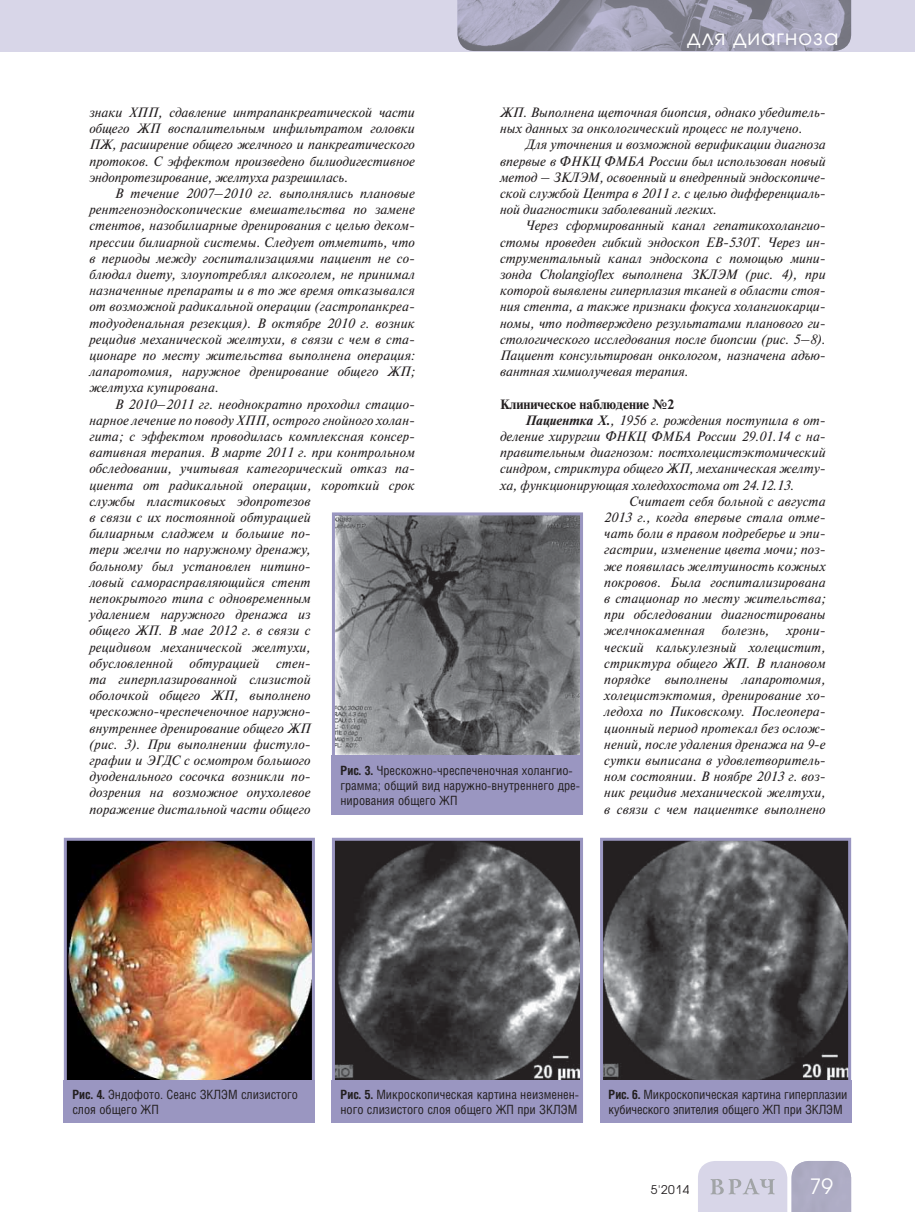
<style>
.page{position:relative;width:915px;height:1212px;background:#fff}
.page>*{position:absolute;margin:0;border:0;box-sizing:border-box;transform-origin:0 0}
.t1{font:21px "Avant Garde Gothic C";letter-spacing:.05em;color:#fff}
.t2{font:italic 13.5px/16.2px "Newton C";letter-spacing:.01em;color:#231f20;text-align:justify}
.t3{font:700 13.5px "Newton C";color:#231f20}
.t4{font:12.75px/15.3px "Helios Cond";color:#231f20}
.t5{font:12px "Avant Garde Gothic C";color:#231f20}
.s1{font-weight:700}
</style>
<div class="page">
<div style="left:0;top:0;width:914px;height:51px;background:#d8d6e8"></div>
<svg style="left:698px;top:1161px;width:152px;height:51px;background:#c7c6d8"></svg>
<img style="left:457px;top:0;width:393px;height:51px">
<img style="left:68px;top:842px;width:243px;height:238px">
<div style="left:64px;top:838px;width:251px;height:285px;border:3px solid #9a96c1"></div>
<div style="left:64px;top:1080px;width:251px;height:43px;background:#9a96c1"></div>
<img style="left:604px;top:842px;width:242px;height:238px">
<div style="left:600px;top:838px;width:250px;height:285px;border:3px solid #9a96c1"></div>
<div style="left:600px;top:1080px;width:250px;height:43px;background:#9a96c1"></div>
<img style="left:336px;top:842px;width:243px;height:238px">
<div style="left:332px;top:838px;width:251px;height:285px;border:3px solid #9a96c1"></div>
<div style="left:332px;top:1080px;width:251px;height:43px;background:#9a96c1"></div>
<img style="left:336px;top:516px;width:243px;height:239px">
<div style="left:332px;top:512px;width:251px;height:302px;border:3px solid #9a96c1"></div>
<div style="left:332px;top:755px;width:251px;height:59px;background:#9a96c1"></div>
<h1 class="t1" style="left:687px;top:27px;width:152px">для диагноза</h1>
<p class="t2" style="left:89px;top:106px;width:327px">знаки ХПП, сдавление интрапанкреатической части общего ЖП воспалительным инфильтратом головки ПЖ, расширение общего желчного и панкреатического протоков. С эффектом произведено билиодигестивное эндопротезирование, желтуха разрешилась.</p>
<p class="t2" style="left:89px;top:187px;width:327px;text-indent:26px">В течение 2007–2010 гг. выполнялись плановые рентгеноэндоскопические вмешательства по замене стентов, назобилиарные дренирования с целью деком&shy;прессии билиарной системы. Следует отметить, что в периоды между госпитализациями пациент не со&shy;блюдал диету, злоупотреблял алкоголем, не принимал назначенные препараты и в то же время отказывался от возможной радикальной операции (гастропанкреа&shy;тодуоденальная резекция). В октябре 2010 г. возник рецидив механической желтухи, в связи с чем в ста&shy;ционаре по месту жительства выполнена операция: лапаротомия, наружное дренирование общего ЖП; желтуха купирована.</p>
<p class="t2" style="left:89px;top:397px;width:327px;text-align:left;text-indent:26px">В 2010–2011 гг. неоднократно проходил стацио&shy;нарное лечение по поводу ХПП, острого гнойного холан&shy;гита; с эффектом проводилась комплексная консер&shy;вативная терапия. В марте 2011 г. при контрольном обследовании, учитывая категорический отказ па&shy;циента от радикальной операции, короткий срок службы пластиковых эдопротезов<br>в связи с их постоянной обтурацией<br>билиарным сладжем и большие по-<br>тери желчи по наружному дренажу,<br>больному был установлен нитино-<br>ловый саморасправляющийся стент<br>непокрытого типа с одновременным<br>удалением наружного дренажа из<br>общего ЖП. В мае 2012 г. в связи с<br>рецидивом механической желтухи,<br>обусловленной обтурацией стен-<br>та гиперплазированной слизистой<br>оболочкой общего ЖП, выполнено чрескожно-чреспеченочное наружно-<br>внутреннее дренирование общего ЖП<br>(рис. 3). При выполнении фистуло-<br>графии и ЭГДС с осмотром большого<br>дуоденального сосочка возникли по-<br>дозрения на возможное опухолевое<br>поражение дистальной части общего</p>
<p class="t2" style="left:500px;top:106px;width:327px">ЖП. Выполнена щеточная биопсия, однако убедитель&shy;ных данных за онкологический процесс не получено.</p>
<p class="t2" style="left:500px;top:138px;width:327px;text-indent:26px">Для уточнения и возможной верификации диагноза впервые в ФНКЦ ФМБА России был использован новый метод – ЗКЛЭМ, освоенный и внедренный эндоскопиче&shy;ской службой Центра в 2011 г. с целью дифференциаль&shy;ной диагностики заболеваний легких.</p>
<p class="t2" style="left:500px;top:219px;width:327px;text-indent:26px">Через сформированный канал гепатикохолангио&shy;стомы проведен гибкий эндоскоп EB-530T. Через ин&shy;струментальный канал эндоскопа с помощью мини&shy;зонда Cholangioflex выполнена ЗКЛЭМ (рис. 4), при которой выявлены гиперплазия тканей в области стоя&shy;ния стента, а также признаки фокуса холангиокарци&shy;номы, что подтверждено результатами планового ги&shy;стологического исследования после биопсии (рис. 5–8).<br>Пациент консультирован онкологом, назначена адъю&shy;вантная химиолучевая терапия.</p>
<p class="t3" style="left:500px;top:399px;width:176px">Клиническое наблюдение №2</p>
<p class="t2" style="left:525px;top:413px;width:301px"><span class="s1">Пациентка Х.</span>, 1956 г. рождения поступила в от-</p>
<p class="t2" style="left:500px;top:430px;width:327px">деление хирургии ФНКЦ ФМБА России 29.01.14 с на-</p>
<p class="t2" style="left:500px;top:446px;width:327px">правительным диагнозом: постхолецистэктомический</p>
<p class="t2" style="left:500px;top:462px;width:327px">синдром, стриктура общего ЖП, механическая желту-</p>
<p class="t2" style="left:500px;top:478px;width:295px">ха, функционирующая холедохостома от 24.12.13.</p>
<p class="t2" style="left:629px;top:494px;width:197px">Считает себя больной с августа</p>
<p class="t2" style="left:604px;top:511px;width:223px">2013 г., когда впервые стала отме-</p>
<p class="t2" style="left:604px;top:527px;width:223px">чать боли в правом подреберье и эпи-</p>
<p class="t2" style="left:604px;top:543px;width:223px">гастрии, изменение цвета мочи; поз-</p>
<p class="t2" style="left:604px;top:559px;width:223px">же появилась желтушность кожных</p>
<p class="t2" style="left:604px;top:575px;width:223px">покровов. Была госпитализирована</p>
<p class="t2" style="left:604px;top:592px;width:223px">в стационар по месту жительства;</p>
<p class="t2" style="left:604px;top:608px;width:223px">при обследовании диагностированы</p>
<p class="t2" style="left:604px;top:624px;width:102px">желчнокаменная</p>
<p class="t2" style="left:721px;top:624px;width:49px">болезнь,</p>
<p class="t2" style="left:604px;top:624px;width:223px;text-indent:182px">хрони&shy;ческий калькулезный холецистит, стриктура общего ЖП. В плановом порядке выполнены лапаротомия, холецистэктомия, дренирование хо&shy;ледоха по Пиковскому. Послеопера&shy;ционный период протекал без ослож&shy;нений, после удаления дренажа на 9-е сутки выписана в удовлетворитель&shy;ном состоянии. В ноябре 2013 г. воз&shy;ник рецидив механической желтухи, в связи с чем пациентке выполнено</p>
<p class="t4" style="left:340px;top:764px;width:241px"><span class="s1">Рис. 3.</span> Чрескожно-чреспеченочная холангио&shy;грамма; общий вид наружно-внутреннего дре&shy;нирования общего ЖП</p>
<p class="t4" style="left:72px;top:1088px;width:227px"><span class="s1">Рис. 4.</span> Эндофото. Сеанс ЗКЛЭМ слизистого слоя общего ЖП</p>
<p class="t4" style="left:608px;top:1088px;width:240px"><span class="s1">Рис. 6.</span> Микроскопическая картина гиперплазии кубического эпителия общего ЖП при ЗКЛЭМ</p>
<p class="t4" style="left:340px;top:1088px;width:240px"><span class="s1">Рис. 5.</span> Микроскопическая картина неизменен&shy;ного слизистого слоя общего ЖП при ЗКЛЭМ</p>
<p class="t5" style="left:650px;top:1184px;width:40px">5'2014</p>
<h1 class="t1" style="left:809px;top:1177px;width:25px">79</h1>
</div>
